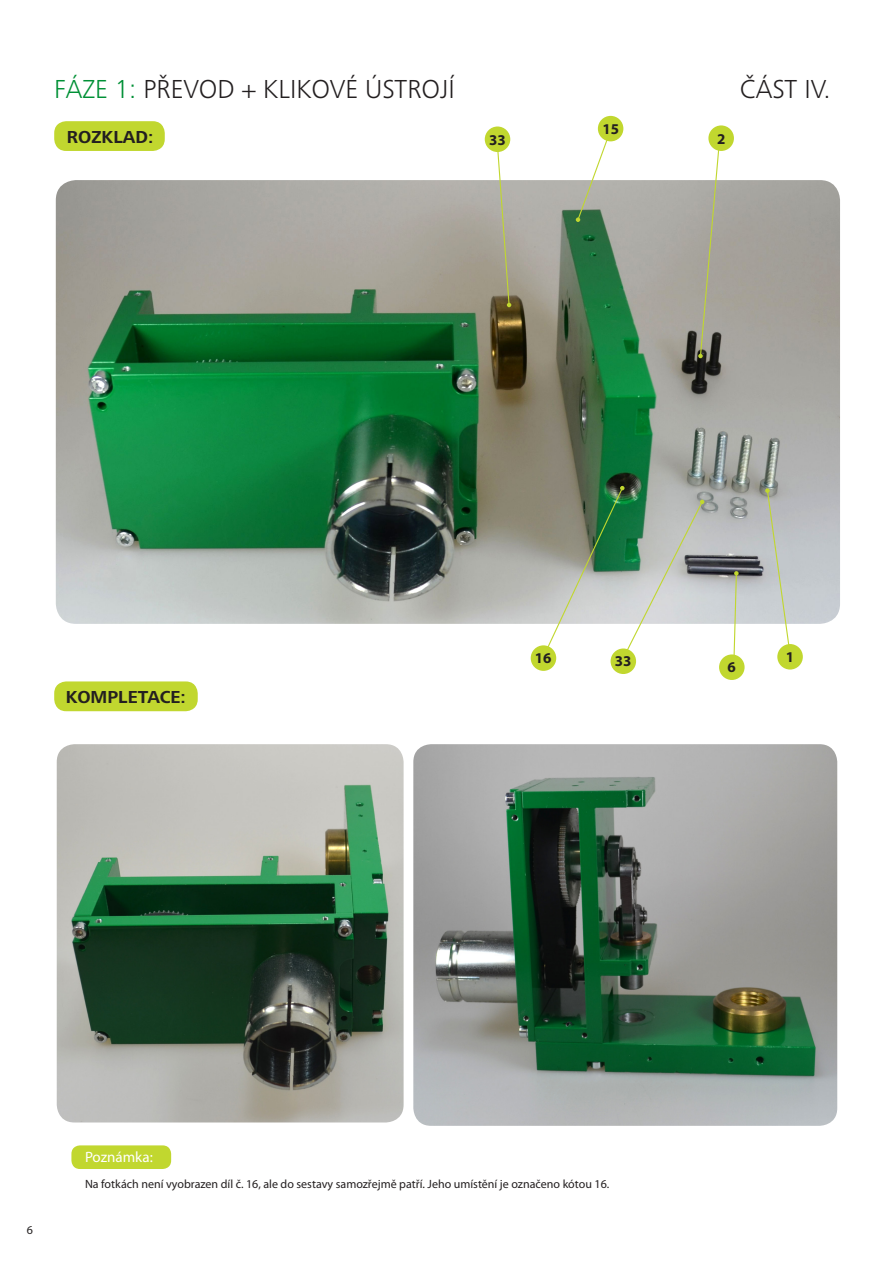
<style>
.page{position:relative;width:893px;height:1263px;background:#fff}
.page>*{position:absolute;margin:0;border:0;box-sizing:border-box;transform-origin:0 0}
.t1{font:300 27px "Frutiger Next LTW1 G";color:#231f20}
.t2{font:700 18px "Frutiger Next LTW1 G";color:#231f20}
.t3{font:700 15px "Myriad Pro";color:#231f20}
.t4{font:15px "Myriad Pro";color:#fff}
.t5{font:12px "Myriad Pro";color:#231f20}
.s1{color:#009036}
</style>
<div class="page">
<div style="left:54px;top:121px;width:111px;height:30px;background:#c1d72f;border-radius:12px"></div>
<img style="left:56px;top:180px;width:784px;height:444px">
<div style="left:54px;top:681px;width:144px;height:30px;background:#c1d72f;border-radius:12px"></div>
<img style="left:57px;top:744px;width:347px;height:378px">
<div style="left:611px;top:648px;width:25px;height:26px;background:#c1d72f;border-radius:50%"></div>
<svg style="left:765px;top:488px;width:25px;height:158px;background:#c7cbc6"></svg>
<div style="left:777px;top:644px;width:26px;height:25px;background:#c1d72f;border-radius:50%"></div>
<svg style="left:733px;top:571px;width:6px;height:83px"></svg>
<div style="left:719px;top:654px;width:26px;height:26px;background:#c1d72f;border-radius:50%"></div>
<svg style="left:698px;top:149px;width:22px;height:209px;background:#adac9e"></svg>
<div style="left:708px;top:125px;width:26px;height:26px;background:#c1d72f;border-radius:50%"></div>
<svg style="left:576px;top:134px;width:34px;height:88px"></svg>
<div style="left:598px;top:116px;width:25px;height:25px;background:#c1d72f;border-radius:50%"></div>
<svg style="left:496px;top:145px;width:15px;height:162px"></svg>
<div style="left:485px;top:126px;width:25px;height:26px;background:#c1d72f;border-radius:50%"></div>
<svg style="left:545px;top:486px;width:159px;height:167px"></svg>
<div style="left:531px;top:645px;width:25px;height:26px;background:#c1d72f;border-radius:50%"></div>
<img style="left:413px;top:744px;width:424px;height:382px">
<div style="left:71px;top:1145px;width:100px;height:24px;background:#c1d72f;border-radius:9px"></div>
<p class="t1" style="left:54px;top:74px;width:402px"><span class="s1">FÁZE 1:</span> PŘEVOD + KLIKOVÉ ÚSTROJÍ</p>
<p class="t1" style="left:740px;top:74px;width:92px">ČÁST IV.</p>
<p class="t2" style="left:67px;top:126px;width:88px">ROZKLAD:</p>
<p class="t3" style="left:489px;top:130px;width:18px">33</p>
<p class="t3" style="left:602px;top:119px;width:18px">15</p>
<p class="t3" style="left:717px;top:129px;width:10px">2</p>
<p class="t2" style="left:66px;top:687px;width:121px">KOMPLETACE:</p>
<p class="t3" style="left:535px;top:648px;width:18px">16</p>
<p class="t3" style="left:615px;top:651px;width:18px">33</p>
<p class="t3" style="left:786px;top:647px;width:10px">1</p>
<p class="t3" style="left:727px;top:657px;width:10px">6</p>
<p class="t5" style="left:27px;top:1222px;width:8px">6</p>
<p class="t4" style="left:85px;top:1147px;width:69px">Poznámka:</p>
<p class="t5" style="left:85px;top:1177px;width:526px">Na fotkách není vyobrazen díl č. 16, ale do sestavy samozřejmě patří. Jeho umístění je označeno kótou 16.</p>
</div>
